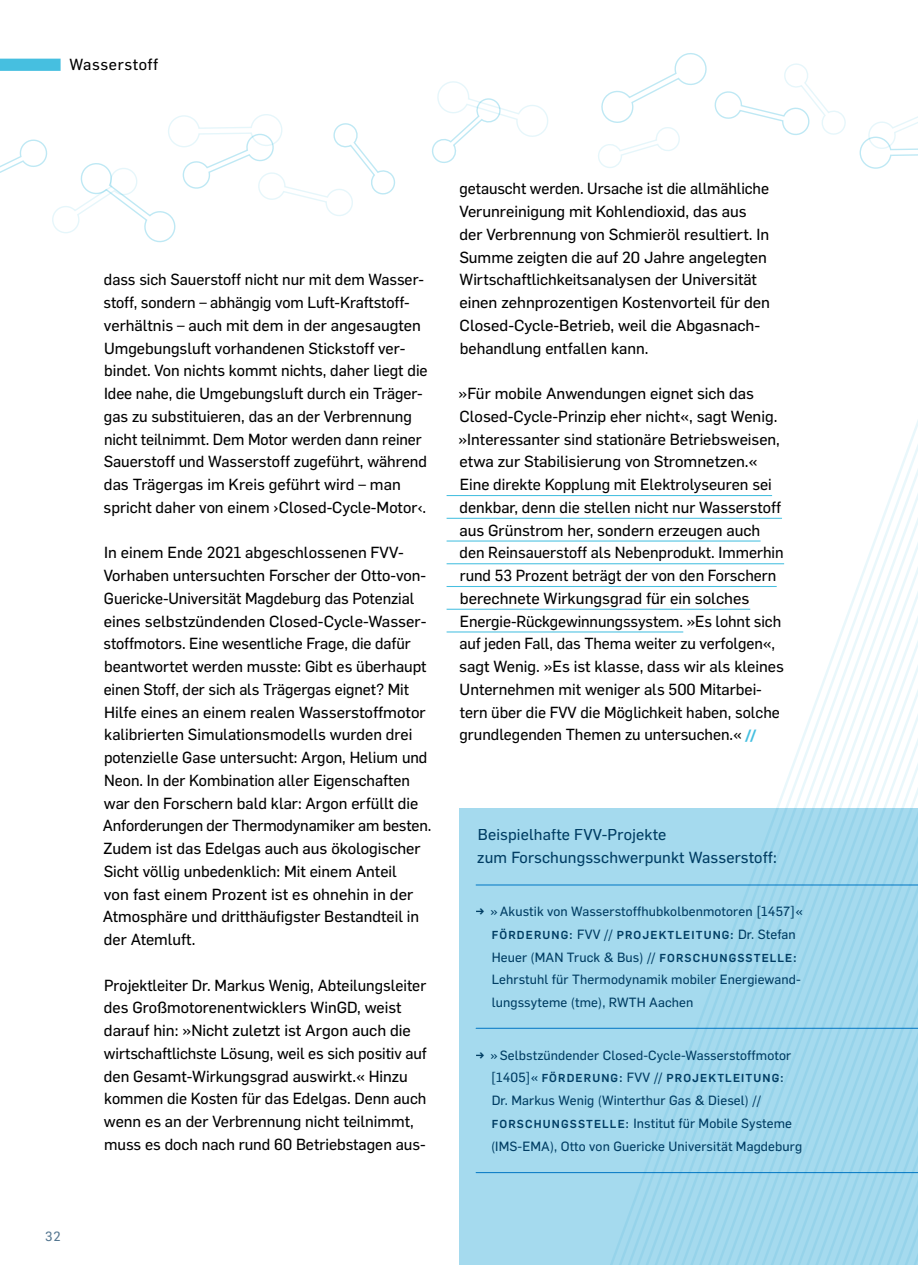
<style>
.page{position:relative;width:918px;height:1265px;background:#fff}
.page>*{position:absolute;margin:0;border:0;box-sizing:border-box;transform-origin:0 0}
.t1{font:15.75px/22.8px "Flama Basic";color:#000}
.t2{font:15.75px/22.8px "Flama Basic";letter-spacing:.01em;color:#00486b}
.t3{font:15.75px "Flama Basic";letter-spacing:.04em;color:#000}
.t4{font:13.12px/22.8px "Flama Basic";letter-spacing:.01em;color:#00486b}
.t5{font:13.12px "Flama Basic";color:#557791}
.t6{font:500 11.38px "Flama";letter-spacing:.1em;color:#00486b}
.s1{font-family:"Flama";font-weight:700;font-style:italic;color:#46bfe0}
.s2{font-family:"Flama";font-weight:500}
.s3{font-family:"Flama Basic";font-weight:400;font-size:13.12px}
.s4{font-family:"Flama";font-weight:500;font-size:11.38px}
</style>
<div class="page">
<div style="left:459px;top:809px;width:459px;height:456px;background:#a5daee"></div>
<svg style="left:730px;top:496px;width:9px;height:769px"></svg>
<svg style="left:739px;top:496px;width:9px;height:769px"></svg>
<svg style="left:748px;top:496px;width:9px;height:769px"></svg>
<svg style="left:757px;top:496px;width:9px;height:769px"></svg>
<svg style="left:766px;top:495px;width:9px;height:770px"></svg>
<svg style="left:775px;top:517px;width:9px;height:748px"></svg>
<svg style="left:784px;top:563px;width:9px;height:702px"></svg>
<svg style="left:793px;top:739px;width:9px;height:526px"></svg>
<svg style="left:802px;top:714px;width:9px;height:551px"></svg>
<svg style="left:811px;top:689px;width:9px;height:576px"></svg>
<svg style="left:820px;top:664px;width:9px;height:601px"></svg>
<svg style="left:829px;top:642px;width:8px;height:623px"></svg>
<svg style="left:837px;top:618px;width:9px;height:647px"></svg>
<svg style="left:846px;top:593px;width:9px;height:672px"></svg>
<svg style="left:855px;top:568px;width:9px;height:697px"></svg>
<svg style="left:864px;top:544px;width:9px;height:721px"></svg>
<svg style="left:873px;top:420px;width:45px;height:845px"></svg>
<hr style="left:446px;top:495px;width:326px;height:1px;background:#46bfe0">
<hr style="left:446px;top:518px;width:336px;height:1px;background:#46bfe0">
<hr style="left:446px;top:540px;width:314px;height:2px;background:#46bfe0">
<hr style="left:446px;top:563px;width:338px;height:1px;background:#46bfe0">
<hr style="left:446px;top:586px;width:330px;height:1px;background:#46bfe0">
<hr style="left:446px;top:609px;width:304px;height:1px;background:#46bfe0">
<hr style="left:446px;top:631px;width:237px;height:1px;background:#46bfe0">
<hr style="left:476px;top:1172px;width:442px;height:1px;background:#008bd2">
<hr style="left:476px;top:1028px;width:442px;height:1px;background:#008bd2">
<hr style="left:476px;top:885px;width:442px;height:1px;background:#008bd2">
<svg style="left:598px;top:53px;width:248px;height:115px"></svg>
<svg style="left:432px;top:81px;width:116px;height:82px"></svg>
<svg style="left:0;top:114px;width:396px;height:129px"></svg>
<svg style="left:859px;top:116px;width:59px;height:53px"></svg>
<div style="left:0;top:59px;width:61px;height:12px;background:#46bfe0"></div>
<p class="t3" style="left:69px;top:54px;width:90px">Wasserstoff</p>
<p class="t5" style="left:45px;top:1227px;width:17px">32</p>
<p class="t1" style="left:104px;top:267px;width:326px">dass sich Sauerstoff nicht nur mit dem Wasser&shy;stoff, sondern – abhängig vom Luft-Kraftstoff&shy;verhältnis – auch mit dem in der angesaugten Umgebungsluft vorhandenen Stickstoff ver&shy;bindet. Von nichts kommt nichts, daher liegt die Idee nahe, die Umgebungsluft durch ein Träger&shy;gas zu substituieren, das an der Verbrennung nicht teilnimmt. Dem Motor werden dann reiner Sauerstoff und Wasserstoff zugeführt, während das Trägergas im Kreis geführt wird – man spricht daher von einem ›Closed-Cycle-Motor‹.</p>
<p class="t1" style="left:103px;top:540px;width:330px">In einem Ende 2021 abgeschlossenen FVV-Vorhaben untersuchten Forscher der Otto-von-Guericke-Universität Magdeburg das Potenzial eines selbstzündenden Closed-Cycle-Wasser&shy;stoffmotors. Eine wesentliche Frage, die dafür beantwortet werden musste: Gibt es überhaupt einen Stoff, der sich als Trägergas eignet? Mit Hilfe eines an einem realen Wasserstoffmotor kalibrierten Simulationsmodells wurden drei potenzielle Gase untersucht: Argon, Helium und Neon. In der Kombination aller Eigenschaften war den Forschern bald klar: Argon erfüllt die Anforderungen der Thermodynamiker am besten.<br>Zudem ist das Edelgas auch aus ökologischer Sicht völlig unbedenklich: Mit einem Anteil<br>von fast einem Prozent ist es ohnehin in der Atmosphäre und dritthäufigster Bestandteil in der Atemluft.</p>
<p class="t1" style="left:104px;top:973px;width:324px">Projektleiter Dr. Markus Wenig, Abteilungsleiter des Großmotorenentwicklers WinGD, weist darauf hin: »Nicht zuletzt ist Argon auch die wirtschaftlichste Lösung, weil es sich positiv auf den Gesamt-Wirkungsgrad auswirkt.« Hinzu kommen die Kosten für das Edelgas. Denn auch wenn es an der Verbrennung nicht teilnimmt, muss es doch nach rund 60 Betriebstagen aus-</p>
<p class="t1" style="left:459px;top:176px;width:312px">getauscht werden. Ursache ist die allmähliche Verunreinigung mit Kohlendioxid, das aus der Verbrennung von Schmieröl resultiert. In Summe zeigten die auf 20 Jahre angelegten Wirtschaftlichkeitsanalysen der Universität einen zehnprozentigen Kostenvorteil für den Closed-Cycle-Betrieb, weil die Abgasnach&shy;behandlung entfallen kann.</p>
<p class="t1" style="left:458px;top:381px;width:327px">»Für mobile Anwendungen eignet sich das Closed-Cycle-Prinzip eher nicht«, sagt Wenig. »Interessanter sind stationäre Betriebsweisen, etwa zur Stabilisierung von Stromnetzen.« Eine direkte Kopplung mit Elektrolyseuren sei denkbar, denn die stellen nicht nur Wasserstoff aus Grünstrom her, sondern erzeugen auch den Reinsauerstoff als Nebenprodukt. Immerhin rund 53 Prozent beträgt der von den Forschern berechnete Wirkungsgrad für ein solches Energie-Rückgewinnungssystem. »Es lohnt sich auf jeden Fall, das Thema weiter zu verfolgen«, sagt Wenig. »Es ist klasse, dass wir als kleines Unternehmen mit weniger als 500 Mitarbei&shy;tern über die FVV die Möglichkeit haben, solche grundlegenden Themen zu untersuchen.«<span class="s1">||</span></p>
<p class="t2" style="left:477px;top:823px;width:301px">Beispielhafte FVV-Projekte<br>zum Forschungsschwerpunkt Wasserstoff:</p>
<p class="t4" style="left:476px;top:899px;width:328px"><span class="s2">→</span> »Akustik von Wasserstoffhubkolbenmotoren [1457]«</p>
<p class="t6" style="left:492px;top:926px;width:305px">FÖRDERUNG: <span class="s3">FVV //</span> PROJEKTLEITUNG: <span class="s3">Dr. Stefan</span></p>
<p class="t4" style="left:492px;top:945px;width:311px">Heuer (MAN Truck &amp; Bus) // <span class="s4">FORSCHUNGSSTELLE:<br></span>Lehrstuhl für Thermodynamik mobiler Energiewand&shy;lungssyteme (tme), RWTH Aachen</p>
<p class="t4" style="left:476px;top:1043px;width:317px"><span class="s2">→</span> »Selbstzündender Closed-Cycle-Wasserstoffmotor</p>
<p class="t6" style="left:491px;top:1070px;width:294px"><span class="s3">[1405]«</span> FÖRDERUNG: <span class="s3">FVV //</span> PROJEKTLEITUNG:</p>
<p class="t4" style="left:491px;top:1088px;width:313px">Dr. Markus Wenig (Winterthur Gas &amp; Diesel) //<br><span class="s4">FORSCHUNGSSTELLE:</span> Institut für Mobile Systeme (IMS-EMA), Otto von Guericke Universität Magdeburg</p>
</div>
